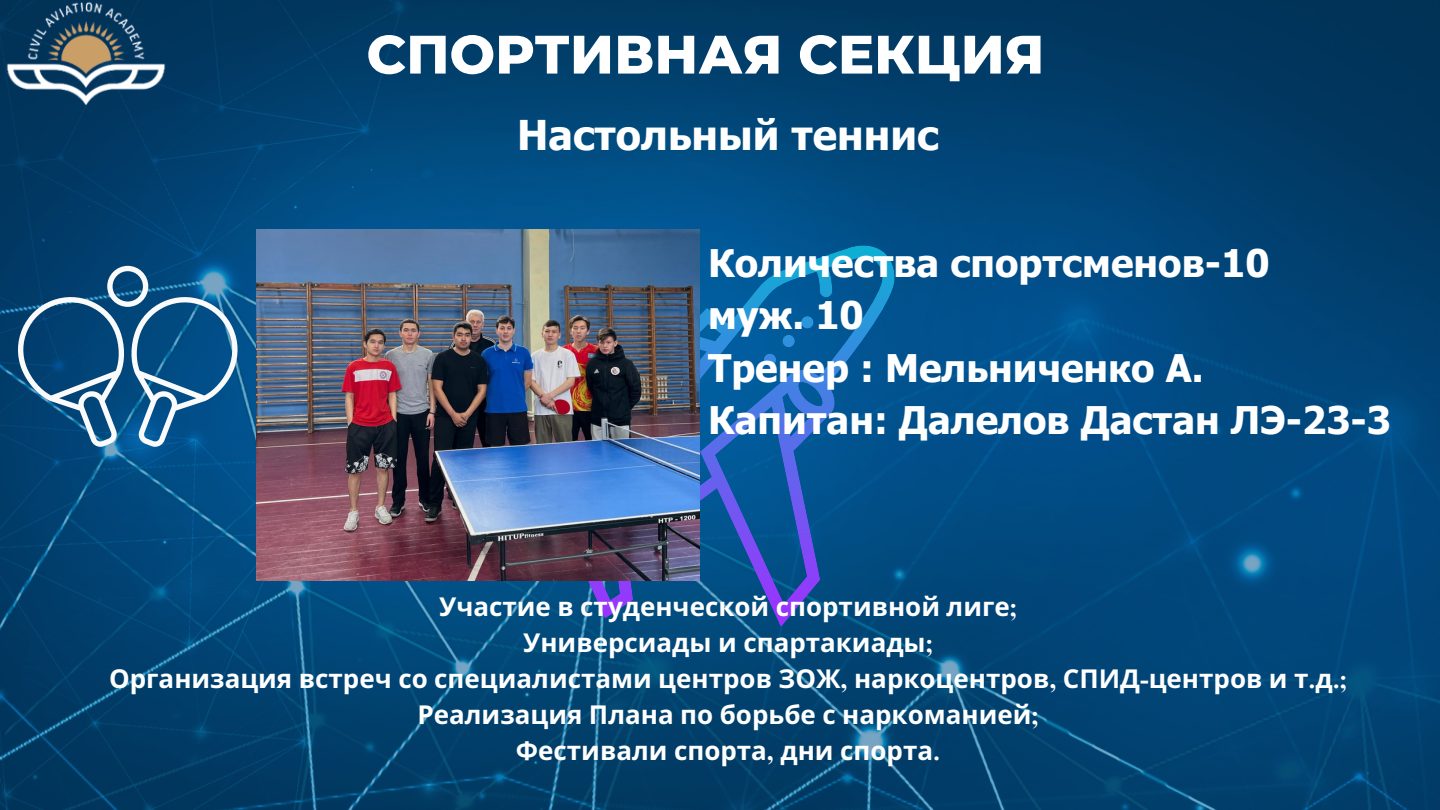
<style>
.page{position:relative;width:1440px;height:810px;background:#fff}
.page>*{position:absolute;margin:0;border:0;box-sizing:border-box;transform-origin:0 0}
.t1{font:800 54px "Montserrat";color:#fff}
.t2{font:700 41px "Tahoma";color:#fff}
.t3{font:700 38px/52.5px "Tahoma";color:#fff}
.t4{font:700 26px "Noto Sans";color:#fff}
.s1{font-family:"Times NRMT Pro"}
</style>
<div class="page">
<img style="left:0;top:0;width:1440px;height:810px">
<svg style="left:505px;top:245px;width:390px;height:382px"></svg>
<img style="left:0;top:0;width:172px;height:110px">
<svg style="left:16px;top:266px;width:223px;height:181px"></svg>
<img style="left:256px;top:229px;width:444px;height:351px">
<h1 class="t1" style="left:367px;top:21px;width:679px">СПОРТИВНАЯ СЕКЦИЯ</h1>
<p class="t2" style="left:517px;top:109px;width:423px">Настольный теннис</p>
<h2 class="t3" style="left:708px;top:235px;width:684px">Количества спортсменов-10<br>муж. 10<br>Тренер : Мельниченко А.<br>Капитан: Далелов Дастан ЛЭ-23-3</h2>
<h2 class="t4" style="left:439px;top:588px;width:579px">Участие в студенческой спортивной лиге<span class="s1">;</span></h2>
<p class="t4" style="left:523px;top:624px;width:411px">Универсиады и спартакиады<span class="s1">;</span></p>
<p class="t4" style="left:109px;top:660px;width:1239px">Организация встреч со специалистами центров ЗОЖ<span class="s1">,</span> наркоцентров<span class="s1">,</span> СПИД<span class="s1">-</span>центров и т<span class="s1">.</span>д<span class="s1">.;</span></p>
<p class="t4" style="left:417px;top:696px;width:623px">Реализация Плана по борьбе с наркоманией<span class="s1">;</span></p>
<p class="t4" style="left:516px;top:732px;width:426px">Фестивали спорта<span class="s1">,</span> дни спорта<span class="s1">.</span></p>
</div>
